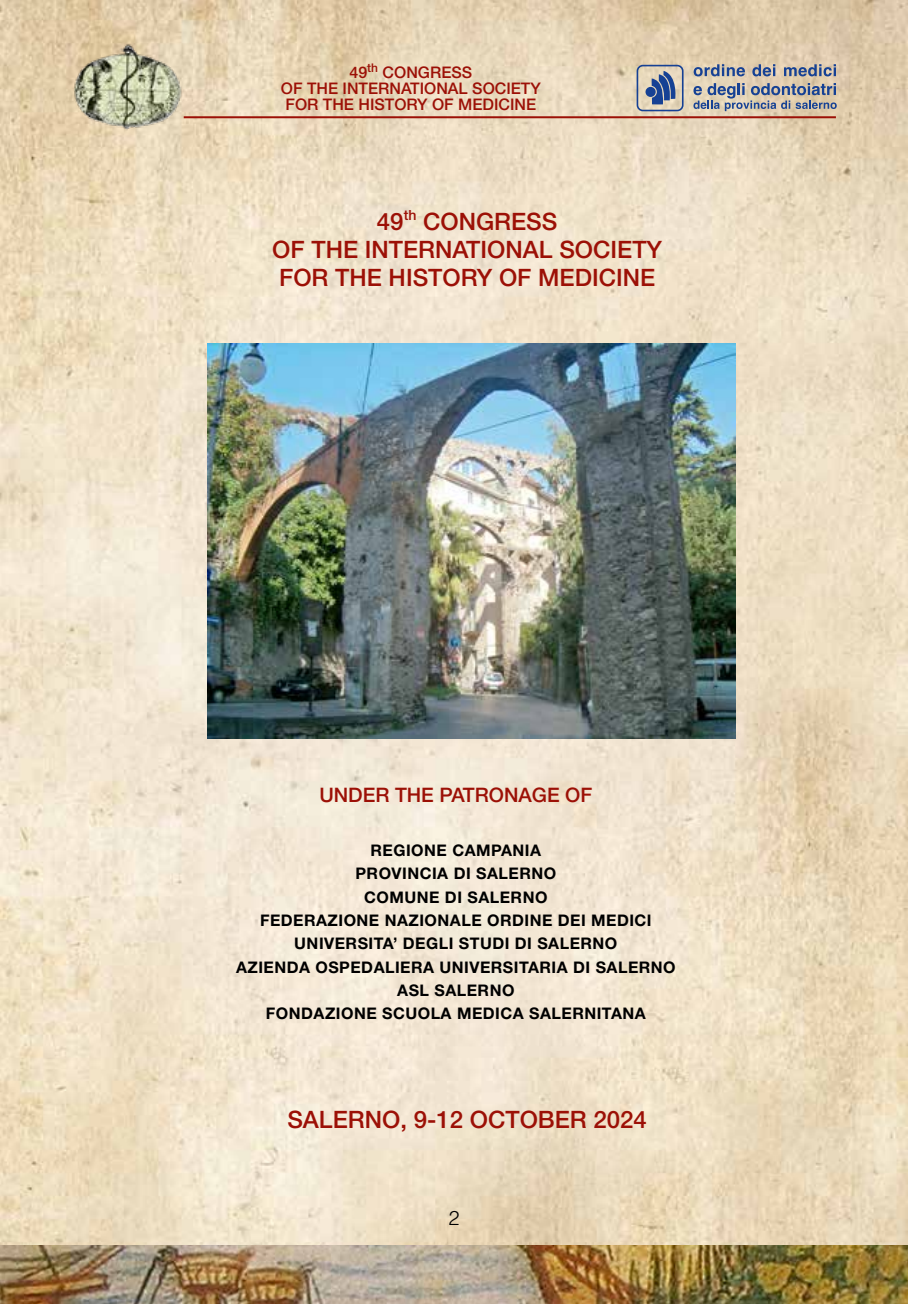
<style>
.page{position:relative;width:908px;height:1304px;background:#fff}
.page>*{position:absolute;margin:0;border:0;box-sizing:border-box;transform-origin:0 0}
.t1{font:500 24px/28px "Helvetica Neue LT Std";color:#9c1006;text-align:center}
.t2{font:500 20px "Helvetica Neue LT Std";color:#9c1006}
.t3{font:300 20px "Helvetica";color:#000}
.t4{font:700 16px/23.4px "Helvetica Neue LT Std";letter-spacing:.03em;color:#000;text-align:center}
.t5{font:500 16px/16px "Helvetica Neue LT Std";color:#9c1006;text-align:center}
</style>
<div class="page">
<img style="left:0;top:0;width:907px;height:1246px">
<img style="left:73px;top:44px;width:111px;height:89px">
<svg style="left:693px;top:83px;width:143px;height:28px"></svg>
<svg style="left:693px;top:64px;width:51px;height:12px"></svg>
<svg style="left:752px;top:64px;width:23px;height:12px"></svg>
<svg style="left:783px;top:64px;width:52px;height:12px"></svg>
<svg style="left:636px;top:65px;width:47px;height:46px"></svg>
<hr style="left:184px;top:116px;width:651px;height:2px;background:#9c1006">
<img style="left:0;top:1246px;width:907px;height:58px">
<img style="left:207px;top:343px;width:528px;height:395px">
<p class="t5" style="left:281px;top:65px;width:261px">49<sup>th</sup> CONGRESS<br>OF THE INTERNATIONAL SOCIETY<br>FOR THE HISTORY OF MEDICINE</p>
<h1 class="t1" style="left:272px;top:207px;width:391px">49<sup>th</sup> CONGRESS<br>OF THE INTERNATIONAL SOCIETY<br>FOR THE HISTORY OF MEDICINE</h1>
<p class="t2" style="left:319px;top:783px;width:274px">UNDER THE PATRONAGE OF</p>
<p class="t4" style="left:236px;top:838px;width:441px">REGIONE CAMPANIA<br>PROVINCIA DI SALERNO<br>COMUNE DI SALERNO<br>FEDERAZIONE NAZIONALE ORDINE DEI MEDICI<br>UNIVERSITA’ DEGLI STUDI DI SALERNO<br>AZIENDA OSPEDALIERA UNIVERSITARIA DI SALERNO<br>ASL SALERNO<br>FONDAZIONE SCUOLA MEDICA SALERNITANA</p>
<h1 class="t1" style="left:287px;top:1105px;width:361px">SALERNO, 9-12 OCTOBER 2024</h1>
<p class="t3" style="left:448px;top:1205px;width:13px">2</p>
</div>
